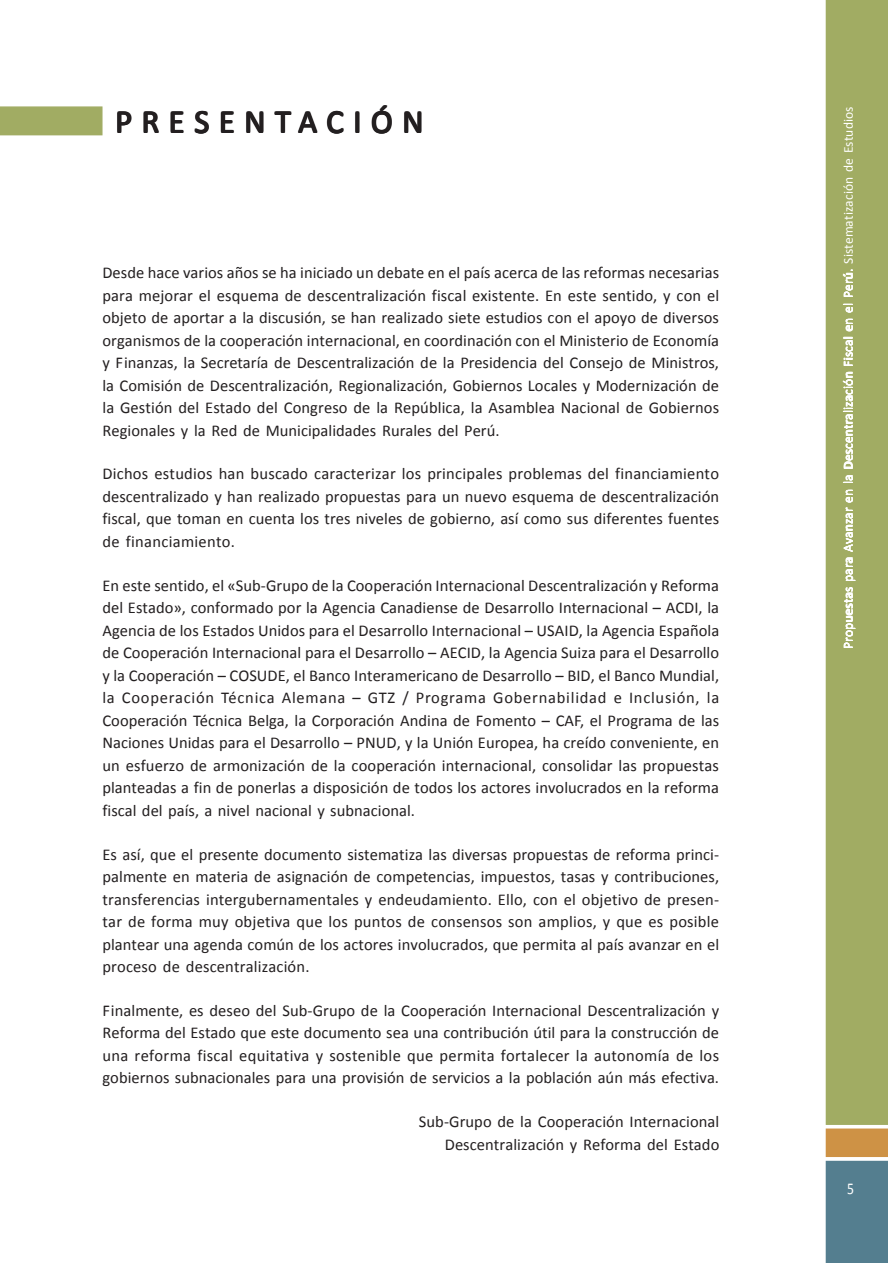
<style>
.page{position:relative;width:888px;height:1263px;background:#fff}
.page>*{position:absolute;margin:0;border:0;box-sizing:border-box;transform-origin:0 0}
.t1{font:33px "Calibri";letter-spacing:.285em;color:#231f20}
.t2{font:16.5px/22.5px "Calibri";letter-spacing:.005em;color:#231f20;text-align:justify}
.t3{font:16.5px "Calibri";color:#fff;scale:.83 1}
.t4{font:13.5px "Calibri";letter-spacing:.005em;color:#fff}
</style>
<div class="page">
<div style="left:825px;top:0;width:63px;height:1125px;background:#a1ac63"></div>
<svg style="left:825px;top:1128px;width:63px;height:135px;background:#748784"></svg>
<div style="left:0;top:106px;width:102px;height:29px;background:#a1ac63"></div>
<h1 class="t1" style="left:115px;top:109px;width:309px">PRESENTACIÓN</h1>
<p class="t2" style="left:102px;top:263px;width:618px">Desde hace varios años se ha iniciado un debate en el país acerca de las reformas necesarias para mejorar el esquema de descentralización fiscal existente. En este sentido, y con el objeto de aportar a la discusión, se han realizado siete estudios con el apoyo de diversos organismos de la cooperación internacional, en coordinación con el Ministerio de Economía y Finanzas, la Secretaría de Descentralización de la Presidencia del Consejo de Ministros, la Comisión de Descentralización, Regionalización, Gobiernos Locales y Modernización de la Gestión del Estado del Congreso de la República, la Asamblea Nacional de Gobiernos Regionales y la Red de Municipalidades Rurales del Perú.</p>
<p class="t2" style="left:102px;top:464px;width:618px">Dichos estudios han buscado caracterizar los principales problemas del financiamiento descentralizado y han realizado propuestas para un nuevo esquema de descentralización fiscal, que toman en cuenta los tres niveles de gobierno, así como sus diferentes fuentes de financiamiento.</p>
<p class="t2" style="left:102px;top:575px;width:618px">En este sentido, el «Sub-Grupo de la Cooperación Internacional Descentralización y Reforma del Estado», conformado por la Agencia Canadiense de Desarrollo Internacional – ACDI, la Agencia de los Estados Unidos para el Desarrollo Internacional – USAID, la Agencia Española de Cooperación Internacional para el Desarrollo – AECID, la Agencia Suiza para el Desarrollo y la Cooperación – COSUDE, el Banco Interamericano de Desarrollo – BID, el Banco Mundial, la Cooperación Técnica Alemana – GTZ / Programa Gobernabilidad e Inclusión, la Cooperación Técnica Belga, la Corporación Andina de Fomento – CAF, el Programa de las Naciones Unidas para el Desarrollo – PNUD, y la Unión Europea, ha creído conveniente, en un esfuerzo de armonización de la cooperación internacional, consolidar las propuestas planteadas a fin de ponerlas a disposición de todos los actores involucrados en la reforma fiscal del país, a nivel nacional y subnacional.</p>
<p class="t2" style="left:102px;top:844px;width:618px">Es así, que el presente documento sistematiza las diversas propuestas de reforma princi&shy;palmente en materia de asignación de competencias, impuestos, tasas y contribuciones, transferencias intergubernamentales y endeudamiento. Ello, con el objetivo de presen&shy;tar de forma muy objetiva que los puntos de consensos son amplios, y que es posible plantear una agenda común de los actores involucrados, que permita al país avanzar en el proceso de descentralización.</p>
<p class="t2" style="left:102px;top:1000px;width:618px">Finalmente, es deseo del Sub-Grupo de la Cooperación Internacional Descentralización y Reforma del Estado que este documento sea una contribución útil para la construcción de una reforma fiscal equitativa y sostenible que permita fortalecer la autonomía de los gobiernos subnacionales para una provisión de servicios a la población aún más efectiva.</p>
<p class="t2" style="left:419px;top:1112px;width:302px;text-align:right">Sub-Grupo de la Cooperación Internacional<br>Descentralización y Reforma del Estado</p>
<p class="t4" style="left:842px;top:649px;width:543px;rotate:-90deg">Propuestas para Avanzar en la Descentralización Fiscal en el Perú. Sistematización de Estudios</p>
<p class="t4" style="left:842px;top:575px;width:8px;rotate:-90deg">a</p>
<p class="t3" style="left:847px;top:1181px;width:10px">5</p>
</div>
